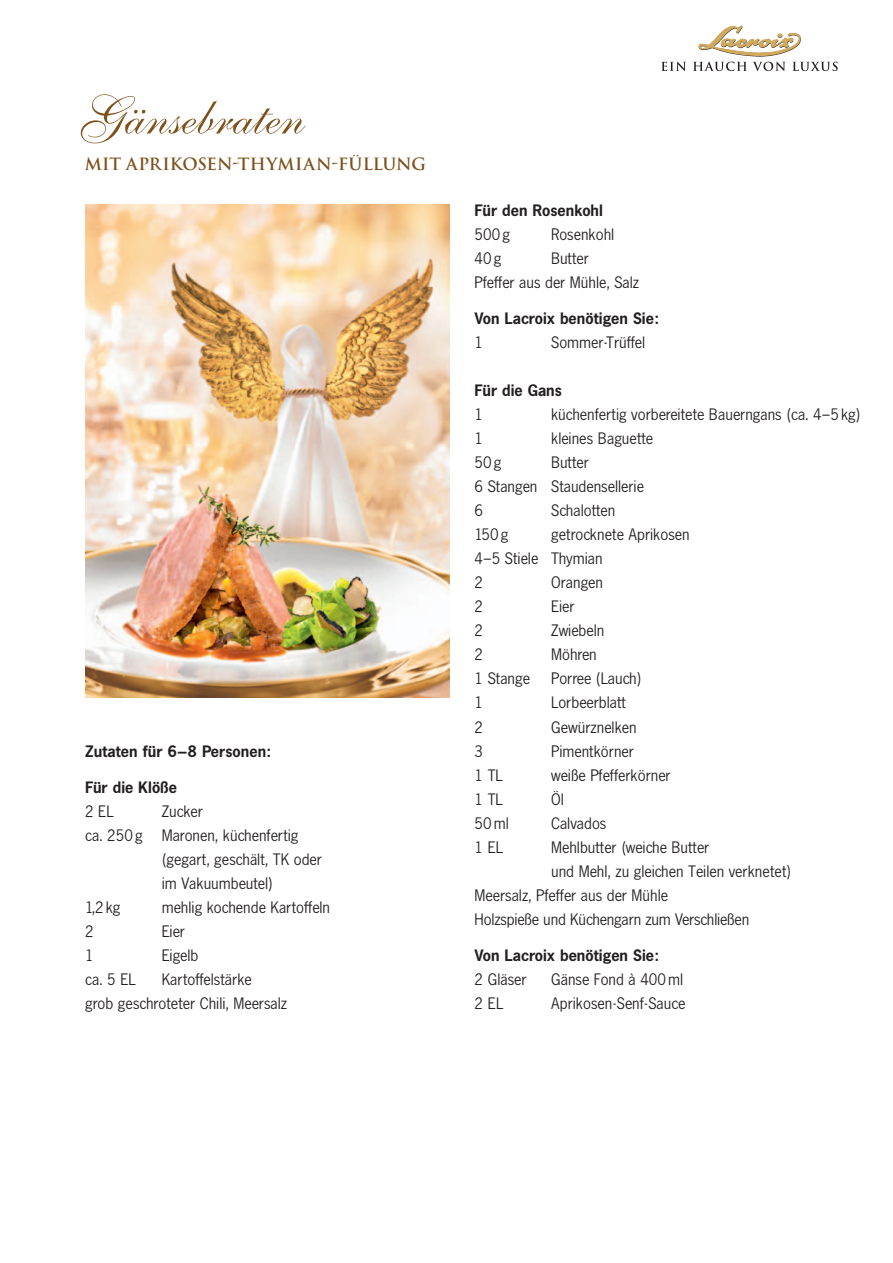
<style>
.page{position:relative;width:893px;height:1263px;background:#fff}
.page>*{position:absolute;margin:0;border:0;box-sizing:border-box;transform-origin:0 0}
.t1{font:54px "Shelley Allegro Script";color:#7e501c}
.t2{font:16.5px/24px "News Gothic BQ";color:#231f20}
.t3{font:700 16.5px/36px "News Gothic BQ";color:#231f20}
.t4{font:700 16.5px "Trajan";color:#7e501c}
</style>
<div class="page">
<svg style="left:661px;top:62px;width:25px;height:9px"></svg>
<svg style="left:693px;top:26px;width:145px;height:45px"></svg>
<img style="left:85px;top:204px;width:364px;height:493px">
<h1 class="t1" style="left:71px;top:84px;width:226px">Gänsebraten</h1>
<p class="t4" style="left:85px;top:153px;width:343px">MIT APRIKOSEN-THYMIAN-FÜLLUNG</p>
<p class="t3" style="left:85px;top:733px;width:187px">Zutaten für 6–8 Personen:<br>Für die Klöße</p>
<p class="t2" style="left:85px;top:799px;width:30px">2 EL</p>
<p class="t2" style="left:162px;top:799px;width:43px">Zucker</p>
<p class="t2" style="left:85px;top:823px;width:215px">ca. 250 g Maronen, küchenfertig</p>
<p class="t2" style="left:162px;top:847px;width:162px">(gegart, geschält, TK oder</p>
<p class="t2" style="left:162px;top:871px;width:113px">im Vakuumbeutel)</p>
<p class="t2" style="left:85px;top:895px;width:37px">1,2 kg</p>
<p class="t2" style="left:162px;top:895px;width:170px">mehlig kochende Kartoffeln</p>
<p class="t2" style="left:85px;top:919px;width:10px">2</p>
<p class="t2" style="left:162px;top:919px;width:25px">Eier</p>
<p class="t2" style="left:85px;top:943px;width:10px">1</p>
<p class="t2" style="left:162px;top:943px;width:38px">Eigelb</p>
<p class="t2" style="left:85px;top:967px;width:52px">ca. 5 EL</p>
<p class="t2" style="left:85px;top:967px;width:203px;text-indent:77px">Kartoffelstärke<br>grob geschroteter Chili, Meersalz</p>
<p class="t3" style="left:475px;top:193px;width:130px">Für den Rosenkohl</p>
<p class="t2" style="left:475px;top:223px;width:37px">500 g</p>
<p class="t2" style="left:551px;top:223px;width:65px">Rosenkohl</p>
<p class="t2" style="left:475px;top:247px;width:28px">40 g</p>
<p class="t2" style="left:475px;top:247px;width:166px;text-indent:77px">Butter<br>Pfeffer aus der Mühle, Salz</p>
<p class="t3" style="left:475px;top:301px;width:185px">Von Lacroix benötigen Sie:</p>
<p class="t2" style="left:475px;top:331px;width:10px">1</p>
<p class="t2" style="left:551px;top:331px;width:96px">Sommer-Trüffel</p>
<p class="t3" style="left:475px;top:373px;width:89px">Für die Gans</p>
<p class="t2" style="left:475px;top:403px;width:10px">1</p>
<p class="t2" style="left:551px;top:403px;width:311px">küchenfertig vorbereitete Bauerngans (ca. 4–5 kg)</p>
<p class="t2" style="left:475px;top:427px;width:10px">1</p>
<p class="t2" style="left:551px;top:427px;width:104px">kleines Baguette</p>
<p class="t2" style="left:475px;top:451px;width:28px">50 g</p>
<p class="t2" style="left:475px;top:451px;width:171px;text-indent:77px">Butter<br>6 Stangen Staudensellerie<br>6</p>
<p class="t2" style="left:551px;top:499px;width:66px">Schalotten</p>
<p class="t2" style="left:475px;top:523px;width:35px">150 g</p>
<p class="t2" style="left:475px;top:523px;width:217px;text-indent:77px">getrocknete Aprikosen<br>4–5 Stiele Thymian<br>2</p>
<p class="t2" style="left:551px;top:571px;width:53px">Orangen</p>
<p class="t2" style="left:475px;top:595px;width:10px">2</p>
<p class="t2" style="left:551px;top:595px;width:25px">Eier</p>
<p class="t2" style="left:475px;top:619px;width:10px">2</p>
<p class="t2" style="left:551px;top:619px;width:55px">Zwiebeln</p>
<p class="t2" style="left:475px;top:643px;width:10px">2</p>
<p class="t2" style="left:551px;top:643px;width:47px">Möhren</p>
<p class="t2" style="left:475px;top:667px;width:57px">1 Stange</p>
<p class="t2" style="left:551px;top:667px;width:92px">Porree (Lauch)</p>
<p class="t2" style="left:475px;top:691px;width:10px">1</p>
<p class="t2" style="left:551px;top:691px;width:76px">Lorbeerblatt</p>
<p class="t2" style="left:475px;top:715px;width:10px">2</p>
<p class="t2" style="left:551px;top:715px;width:87px">Gewürznelken</p>
<p class="t2" style="left:475px;top:739px;width:10px">3</p>
<p class="t2" style="left:551px;top:739px;width:84px">Pimentkörner</p>
<p class="t2" style="left:475px;top:763px;width:30px">1 TL</p>
<p class="t2" style="left:551px;top:763px;width:121px">weiße Pfefferkörner</p>
<p class="t2" style="left:475px;top:787px;width:30px">1 TL</p>
<p class="t2" style="left:551px;top:787px;width:14px">Öl</p>
<p class="t2" style="left:475px;top:811px;width:36px">50 ml</p>
<p class="t2" style="left:551px;top:811px;width:57px">Calvados</p>
<p class="t2" style="left:475px;top:835px;width:30px">1 EL</p>
<p class="t2" style="left:551px;top:835px;width:160px">Mehlbutter (weiche Butter</p>
<p class="t2" style="left:551px;top:859px;width:242px">und Mehl, zu gleichen Teilen verknetet)</p>
<p class="t2" style="left:475px;top:883px;width:195px">Meersalz, Pfeffer aus der Mühle</p>
<p class="t2" style="left:475px;top:907px;width:276px">Holzspieße und Küchengarn zum Verschließen</p>
<p class="t3" style="left:475px;top:937px;width:185px">Von Lacroix benötigen Sie:</p>
<p class="t2" style="left:475px;top:967px;width:53px">2 Gläser</p>
<p class="t2" style="left:551px;top:967px;width:134px">Gänse Fond à 400 ml</p>
<p class="t2" style="left:475px;top:991px;width:30px">2 EL</p>
<p class="t2" style="left:551px;top:991px;width:136px">Aprikosen-Senf-Sauce</p>
</div>
